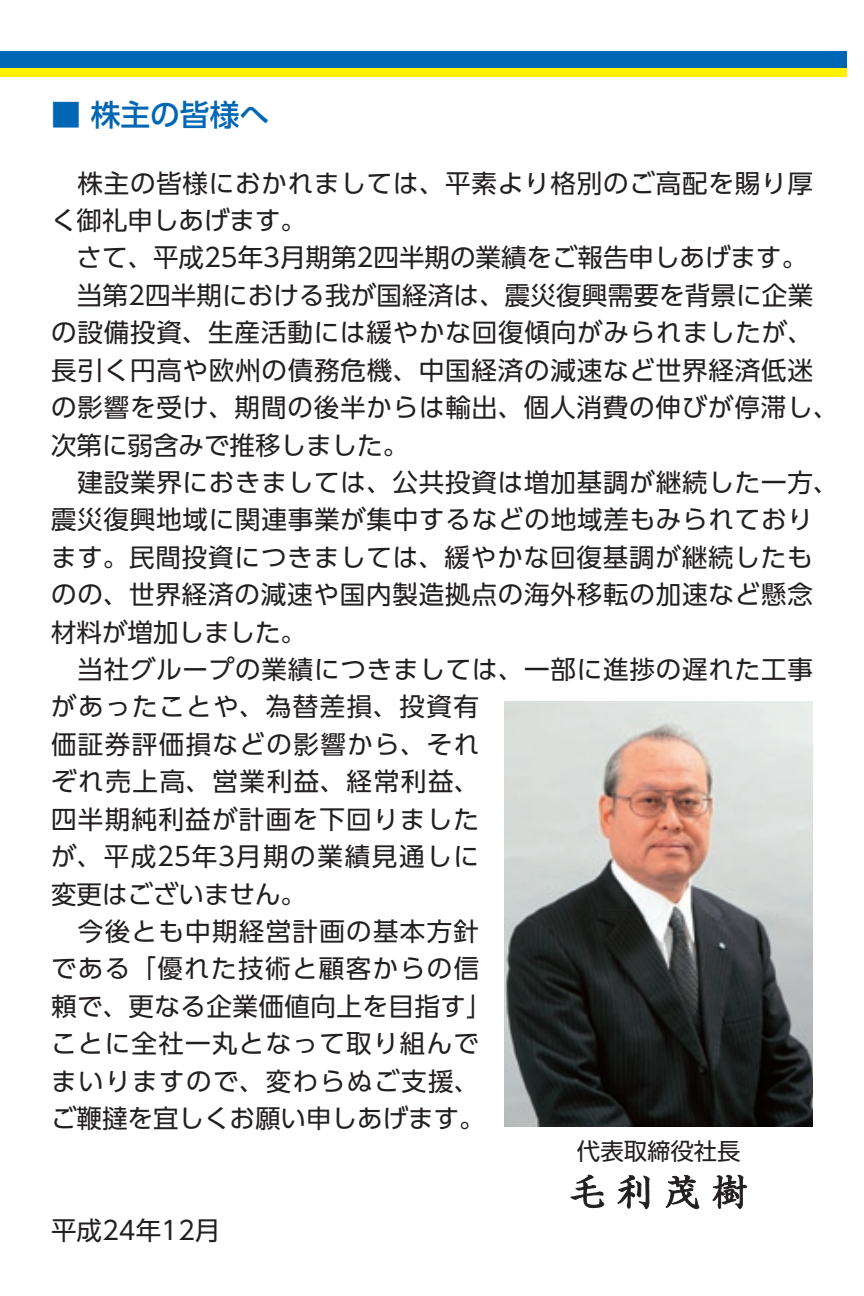
<style>
.page{position:relative;width:864px;height:1296px;background:#fff}
.page>*{position:absolute;margin:0;border:0;box-sizing:border-box;transform-origin:0 0}
.t1{font:500 29.7px "UD Shin Go Pro";color:#0166b3}
.t2{font:25.5px/37.5px "UD Shin Go Pro";letter-spacing:.03em;color:#231f20}
.t3{font:25.5px "UD Shin Go Pro";color:#231f20}
.t4{font:23.4px "UD Shin Go Pro";color:#231f20}
</style>
<div class="page">
<div style="left:0;top:51px;width:847px;height:17px;background:#0166b3"></div>
<div style="left:0;top:68px;width:847px;height:9px;background:#fff101"></div>
<img style="left:505px;top:702px;width:308px;height:425px">
<svg style="left:570px;top:1174px;width:35px;height:35px"></svg>
<svg style="left:617px;top:1175px;width:33px;height:35px"></svg>
<svg style="left:665px;top:1174px;width:35px;height:36px"></svg>
<svg style="left:712px;top:1174px;width:36px;height:35px"></svg>
<p class="t1" style="left:51px;top:91px;width:220px">■ 株主の皆様へ</p>
<p class="t2" style="left:51px;top:163px;width:789px">　株主の皆様におかれましては、平素より格別のご高配を賜り厚く御礼申しあげます。<br>　さて、平成25年3月期第2四半期の業績をご報告申しあげます。　当第2四半期における我が国経済は、震災復興需要を背景に企業の設備投資、生産活動には緩やかな回復傾向がみられましたが、長引く円高や欧州の債務危機、中国経済の減速など世界経済低迷の影響を受け、期間の後半からは輸出、個人消費の伸びが停滞し、次第に弱含みで推移しました。<br>　建設業界におきましては、公共投資は増加基調が継続した一方、震災復興地域に関連事業が集中するなどの地域差もみられております。民間投資につきましては、緩やかな回復基調が継続したものの、世界経済の減速や国内製造拠点の海外移転の加速など懸念材料が増加しました。<br>　当社グループの業績につきましては、一部に進捗の遅れた工事があったことや、為替差損、投資有<br>価証券評価損などの影響から、それ<br>ぞれ売上高、営業利益、経常利益、<br>四半期純利益が計画を下回りました<br>が、平成25年3月期の業績見通しに<br>変更はございません。<br>　今後とも中期経営計画の基本方針<br>である「優れた技術と顧客からの信<br>頼で、更なる企業価値向上を目指す」<br>ことに全社一丸となって取り組んで<br>まいりますので、変わらぬご支援、<br>ご鞭撻を宜しくお願い申しあげます。</p>
<p class="t3" style="left:51px;top:1210px;width:171px">平成24年12月</p>
<p class="t4" style="left:577px;top:1132px;width:165px">代表取締役社長</p>
</div>
